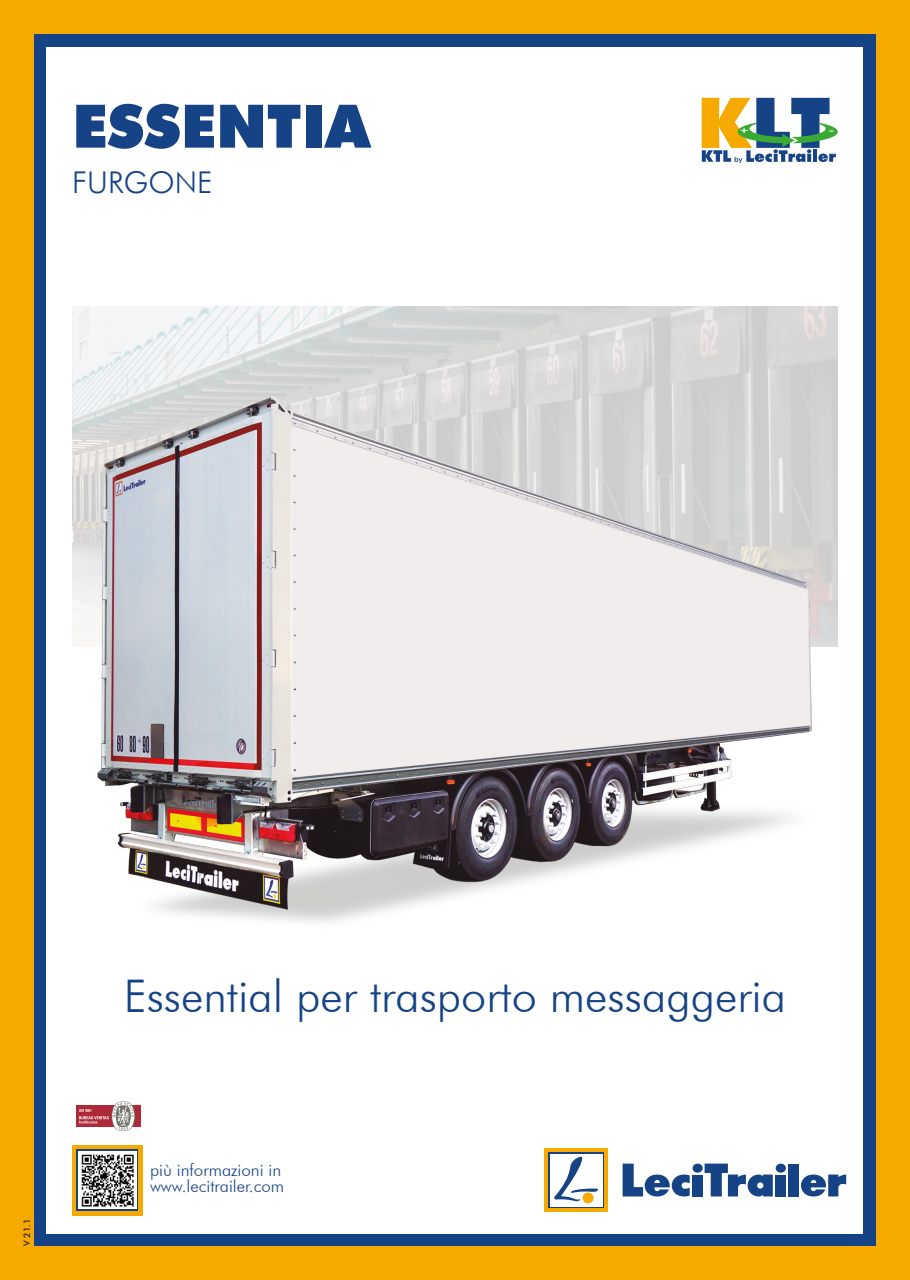
<style>
.page{position:relative;width:910px;height:1280px;background:#f6a900}
.page>*{position:absolute;margin:0;border:0;box-sizing:border-box;transform-origin:0 0}
.t1{font:900 60px "Futura BT";color:#154385}
.t2{font:300 45px "Futura BT";color:#154385}
.t3{font:300 30px "Futura BT";color:#154385}
.t4{font:300 16.95px "Futura BT";color:#154385}
.t5{font:500 9px "Futura BT";color:#1d1d1b}
</style>
<div class="page">
<div style="left:34px;top:34px;width:842px;height:1212px;background:#154385"></div>
<div style="left:47px;top:47px;width:816px;height:1186px;background:#fff"></div>
<img style="left:72px;top:306px;width:766px;height:33px">
<img style="left:46px;top:339px;width:792px;height:662px">
<div style="left:692px;top:1174px;width:11px;height:22px;background:#154385"></div>
<div style="left:692px;top:1163px;width:11px;height:10px;background:#154385;border-radius:50%"></div>
<svg style="left:705px;top:1163px;width:68px;height:33px"></svg>
<div style="left:789px;top:1163px;width:10px;height:33px;background:#154385"></div>
<svg style="left:801px;top:1174px;width:45px;height:22px"></svg>
<div style="left:776px;top:1174px;width:10px;height:22px;background:#154385"></div>
<div style="left:776px;top:1163px;width:10px;height:10px;background:#154385;border-radius:50%"></div>
<svg style="left:623px;top:1163px;width:67px;height:33px"></svg>
<div style="left:544px;top:1148px;width:64px;height:64px;background:#f6a900"></div>
<div style="left:548px;top:1152px;width:56px;height:56px;background:linear-gradient(to right,#fff,#fff)"></div>
<div style="left:550px;top:1154px;width:52px;height:52px;background:#fff"></div>
<div style="left:583px;top:1192px;width:10px;height:11px;background:#f6a900;border-radius:50%"></div>
<svg style="left:554px;top:1156px;width:44px;height:45px"></svg>
<svg style="left:702px;top:98px;width:136px;height:65px"></svg>
<div style="left:72px;top:1145px;width:71px;height:70px;background:#f6a900"></div>
<div style="left:77px;top:1149px;width:61px;height:62px;background:linear-gradient(to right,#154385,#154385)"></div>
<div style="left:79px;top:1151px;width:57px;height:58px;background:#fff"></div>
<div style="left:77px;top:1105px;width:64px;height:22px;background:#ae2938"></div>
<svg style="left:79px;top:1101px;width:56px;height:30px"></svg>
<img style="left:81px;top:1154px;width:53px;height:53px">
<p class="t1" style="left:72px;top:90px;width:299px">ESSENTIA</p>
<p class="t3" style="left:72px;top:164px;width:142px">FURGONE</p>
<p class="t5" style="left:22px;top:1246px;width:29px;rotate:-90deg">V 21.1</p>
<p class="t2" style="left:124px;top:969px;width:664px">Essential per trasporto messaggeria</p>
<p class="t4" style="left:150px;top:1160px;width:133px">più informazioni in</p>
<p class="t4" style="left:150px;top:1176px;width:136px">www.lecitrailer.com</p>
</div>
